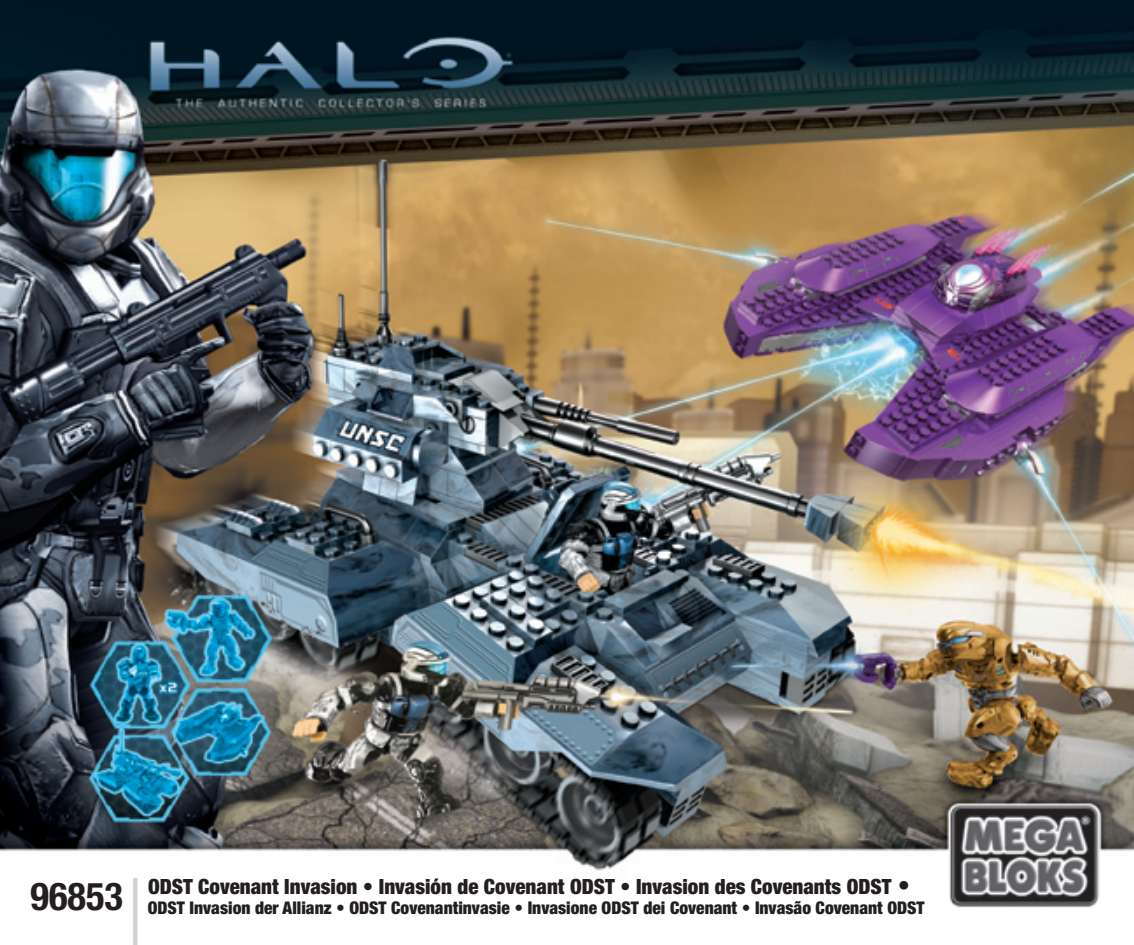
<style>
.page{position:relative;width:1134px;height:945px;background:#fff}
.page>*{position:absolute;margin:0;border:0;box-sizing:border-box;transform-origin:0 0}
.t1{font:700 condensed 142.97px "Helvetica Neue";color:#d1d2d4;scale:.25 1}
.t2{font:700 condensed 38.5px "Helvetica Neue";color:#231f20}
.t3{font:900 condensed 21px "Helvetica Neue";color:#231f20}
.t4{font:900 condensed 17.5px "Helvetica Neue";color:#231f20}
.s1{font-size:24.5px}
</style>
<div class="page">
<img style="left:0;top:0;width:1134px;height:908px">
<h2 class="t2" style="left:31px;top:873px;width:94px">96853</h2>
<h1 class="t1" style="left:132px;top:844px;width:33px">|</h1>
<p class="t3" style="left:148px;top:874px;width:763px">ODST Covenant Invasion • Invasión de Covenant ODST • Invasion des Covenants ODST <span class="s1">•</span></p>
<p class="t4" style="left:148px;top:896px;width:778px">ODST Invasion der Allianz • ODST Covenantinvasie • Invasione ODST dei Covenant • Invasão Covenant ODST</p>
</div>
